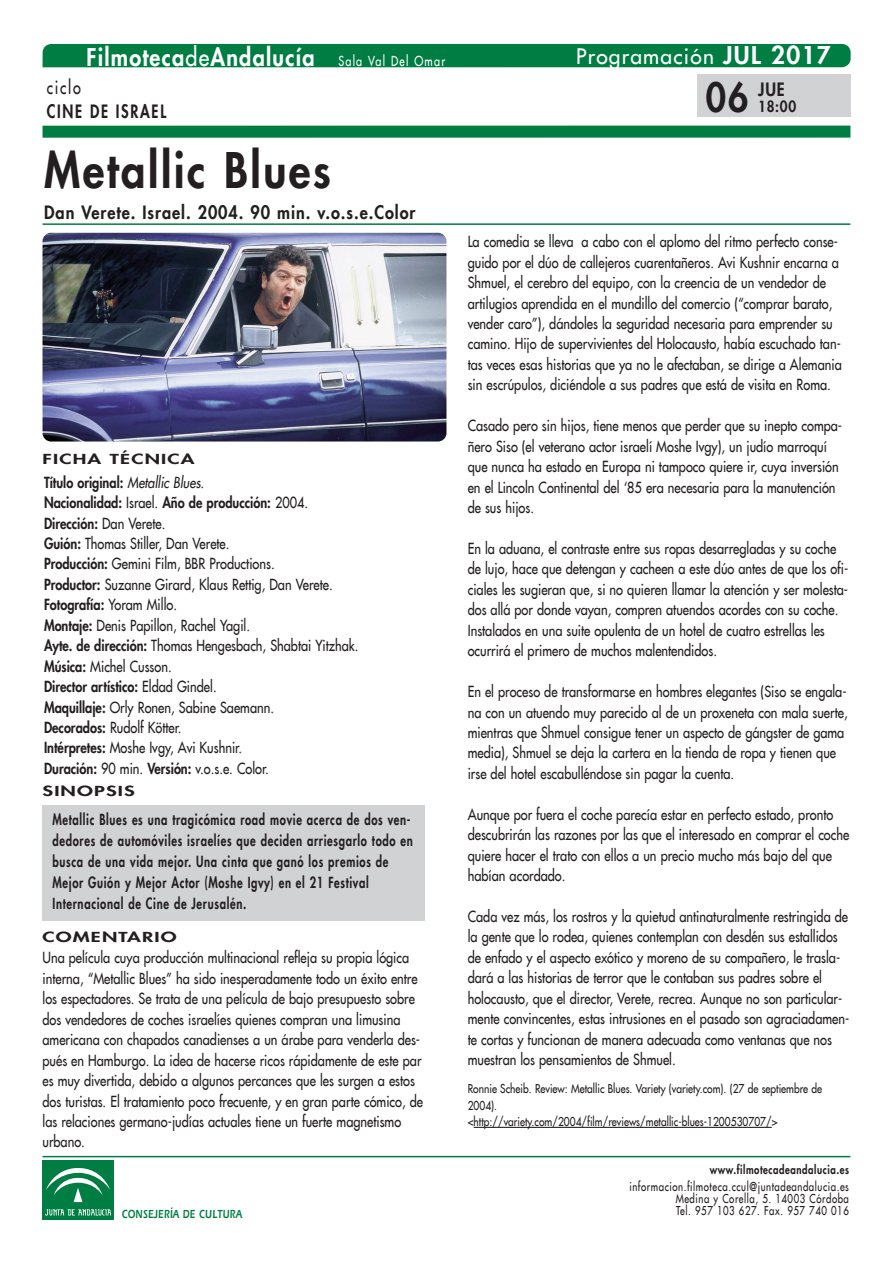
<style>
.page{position:relative;width:893px;height:1263px;background:#fff}
.page>*{position:absolute;margin:0;border:0;box-sizing:border-box;transform-origin:0 0}
.t1{font:800 48px "Futura LT";letter-spacing:.06em;color:#231f20;scale:.9 1}
.t2{font:800 39px "Futura LT";color:#231f20;scale:.9 1}
.t3{font:800 24px "Futura LT";letter-spacing:.06em;color:#fff;scale:.9 1}
.t4{font:21px "Futura LT";letter-spacing:.06em;color:#fff}
.t5{font:800 18px "Futura LT";letter-spacing:.06em;color:#231f20;scale:.9 1}
.t6{font:800 18px "Futura LT";letter-spacing:.115em;color:#231f20;scale:.8 1}
.t7{font:18px "Futura LT";letter-spacing:.115em;color:#231f20;scale:.8 1}
.t8{font:15px/20.4px "Futura LT";color:#231f20;scale:.85 1}
.t9{font:800 15px/21px "Futura LT";letter-spacing:.06em;color:#231f20;scale:.75 1}
.t10{font:800 15px "Futura LT";letter-spacing:.06em;color:#231f20;scale:.9 1}
.t11{font:800 13.5px "Futura LT";letter-spacing:.06em;color:#231f20;scale:1.5 1}
.t12{font:12px/16.4px "Futura LT";color:#231f20;scale:.85 1}
.t13{font:12px/12px "Futura LT";letter-spacing:.06em;color:#231f20;text-align:right;scale:.8 1}
.t14{font:800 12px "Futura LT";letter-spacing:.06em;color:#231f20;scale:.8 1}
.t15{font:12px "Erie Black Plain";letter-spacing:.03em;color:#007d43;scale:.75 1}
.s1{font-weight:400}
.s2{font-weight:400;font-size:13.5px}
.s3{font-weight:800;font-size:24px}
.s4{font-weight:800}
.s5{font-style:italic}
</style>
<div class="page">
<img style="left:43px;top:233px;width:403px;height:208px;border-radius:9px">
<div style="left:43px;top:44px;width:808px;height:23px;background:#007d43"></div>
<div style="left:43px;top:126px;width:807px;height:12px;background:#007d43"></div>
<div style="left:43px;top:805px;width:382px;height:115px;background:#d1d2d4"></div>
<hr style="left:43px;top:223px;width:807px;height:2px;background:#007d43">
<hr style="left:474px;top:1127px;width:298px;height:1px;background:#231f20">
<hr style="left:43px;top:1156px;width:807px;height:1px;background:#007d43">
<div style="left:43px;top:1160px;width:71px;height:60px;background:#007d43"></div>
<svg style="left:45px;top:1209px;width:66px;height:6px"></svg>
<svg style="left:46px;top:1168px;width:64px;height:35px"></svg>
<div style="left:697px;top:74px;width:153px;height:43px;background:#d1d2d4"></div>
<h3 class="t3" style="left:86px;top:42px;width:400px">Filmoteca<span class="s1">de</span>Andalucía <span class="s2">Sala Val Del Omar</span></h3>
<h3 class="t4" style="left:576px;top:43px;width:256px">Programación <span class="s3">JUl 2017</span></h3>
<p class="t7" style="left:47px;top:76px;width:44px">ciclo</p>
<p class="t6" style="left:47px;top:100px;width:150px">CINE DE ISRAEl</p>
<h1 class="t1" style="left:44px;top:138px;width:320px">Metallic Blues</h1>
<p class="t5" style="left:44px;top:201px;width:414px">Dan Verete. Israel. 2004. 90 min. v.o.s.e.Color</p>
<p class="t11" style="left:43px;top:450px;width:103px">FICHA TÉCNICA</p>
<p class="t8" style="left:44px;top:472px;width:371px"><span class="s4">Título original:</span> <span class="s5">Metallic Blues.<br></span><span class="s4">Nacionalidad:</span> Israel. <span class="s4">Año de producción:</span> 2004.<br><span class="s4">Dirección:</span> Dan Verete.<br><span class="s4">Guión:</span> Thomas Stiller, Dan Verete.<br><span class="s4">Producción:</span> Gemini Film, BBR Productions.<br><span class="s4">Productor:</span> Suzanne Girard, Klaus Rettig, Dan Verete.<br><span class="s4">Fotografía:</span> Yoram Millo.<br><span class="s4">Montaje:</span> Denis Papillon, Rachel Yagil.<br><span class="s4">Ayte. de dirección:</span> Thomas Hengesbach, Shabtai Yitzhak.<br><span class="s4">Música:</span> Michel Cusson.<br><span class="s4">Director artístico:</span> Eldad Gindel.<br><span class="s4">Maquillaje:</span> Orly Ronen, Sabine Saemann.<br><span class="s4">Decorados:</span> Rudolf Kötter.<br><span class="s4">Intérpretes:</span> Moshe Ivgy, Avi Kushnir.<br><span class="s4">Duración:</span> 90 min. <span class="s4">Versión:</span> v.o.s.e. Color.</p>
<p class="t11" style="left:43px;top:782px;width:63px">SINOPSIS</p>
<p class="t9" style="left:53px;top:809px;width:482px">Metallic Blues es una tragicómica road movie acerca de dos ven&shy;dedores de automóviles israelíes que deciden arriesgarlo todo en busca de una vida mejor. Una cinta que ganó los premios de Mejor Guión y Mejor Actor (Moshe Igvy) en el 21 Festival Internacional de Cine de Jerusalén.</p>
<p class="t11" style="left:43px;top:927px;width:91px">COMENTARIO</p>
<p class="t8" style="left:42px;top:947px;width:449px">Una película cuya producción multinacional refleja su propia lógica interna, “Metallic Blues” ha sido inesperadamente todo un éxito entre los espectadores. Se trata de una película de bajo presupuesto sobre dos vendedores de coches israelíes quienes compran una limusina americana con chapados canadienses a un árabe para venderla des&shy;pués en Hamburgo. La idea de hacerse ricos rápidamente de este par es muy divertida, debido a algunos percances que les surgen a estos dos turistas. El tratamiento poco frecuente, y en gran parte cómico, de las relaciones germano-judías actuales tiene un fuerte magnetismo urbano.</p>
<h2 class="t2" style="left:706px;top:72px;width:49px">06</h2>
<p class="t5" style="left:758px;top:77px;width:31px">JUE</p>
<p class="t10" style="left:758px;top:96px;width:44px">18:00</p>
<p class="t8" style="left:468px;top:231px;width:441px">La comedia se lleva a cabo con el aplomo del ritmo perfecto conse&shy;guido por el dúo de callejeros cuarentañeros. Avi Kushnir encarna a Shmuel, el cerebro del equipo, con la creencia de un vendedor de artilugios aprendida en el mundillo del comercio (“comprar barato, vender caro”), dándoles la seguridad necesaria para emprender su camino. Hijo de supervivientes del Holocausto, había escuchado tan&shy;tas veces esas historias que ya no le afectaban, se dirige a Alemania sin escrúpulos, diciéndole a sus padres que está de visita en Roma.</p>
<p class="t8" style="left:468px;top:415px;width:442px">Casado pero sin hijos, tiene menos que perder que su inepto compa&shy;ñero Siso (el veterano actor israelí Moshe Ivgy), un judío marroquí que nunca ha estado en Europa ni tampoco quiere ir, cuya inversión en el Lincoln Continental del ‘85 era necesaria para la manutención de sus hijos.</p>
<p class="t8" style="left:468px;top:538px;width:449px">En la aduana, el contraste entre sus ropas desarregladas y su coche de lujo, hace que detengan y cacheen a este dúo antes de que los ofi&shy;ciales les sugieran que, si no quieren llamar la atención y ser molesta&shy;dos allá por donde vayan, compren atuendos acordes con su coche.<br>Instalados en una suite opulenta de un hotel de cuatro estrellas les ocurrirá el primero de muchos malentendidos.</p>
<p class="t8" style="left:468px;top:681px;width:449px">En el proceso de transformarse en hombres elegantes (Siso se engala&shy;na con un atuendo muy parecido al de un proxeneta con mala suerte, mientras que Shmuel consigue tener un aspecto de gángster de gama media), Shmuel se deja la cartera en la tienda de ropa y tienen que irse del hotel escabulléndose sin pagar la cuenta.</p>
<p class="t8" style="left:468px;top:804px;width:450px">Aunque por fuera el coche parecía estar en perfecto estado, pronto descubrirán las razones por las que el interesado en comprar el coche quiere hacer el trato con ellos a un precio mucho más bajo del que habían acordado.</p>
<p class="t8" style="left:468px;top:906px;width:450px">Cada vez más, los rostros y la quietud antinaturalmente restringida de la gente que lo rodea, quienes contemplan con desdén sus estallidos de enfado y el aspecto exótico y moreno de su compañero, le trasla&shy;dará a las historias de terror que le contaban sus padres sobre el holocausto, que el director, Verete, recrea. Aunque no son particular&shy;mente convincentes, estas intrusiones en el pasado son agraciadamen&shy;te cortas y funcionan de manera adecuada como ventanas que nos muestran los pensamientos de Shmuel.</p>
<p class="t12" style="left:468px;top:1081px;width:418px">Ronnie Scheib. Review: Metallic Blues. Variety (variety.com). (27 de septiembre de<br>2004).<br>&lt;http://variety.com/2004/film/reviews/metallic-blues-1200530707/&gt;</p>
<p class="t14" style="left:710px;top:1162px;width:175px">www.filmotecadeandalucia.es</p>
<p class="t13" style="left:629px;top:1180px;width:276px">informacion.filmoteca.ccul@juntadeandalucia.es<br>Medina y Corella, 5. 14003 Córdoba</p>
<p class="t15" style="left:122px;top:1209px;width:162px">CONSEJERÍA DE CULTURA</p>
<p class="t13" style="left:676px;top:1204px;width:217px">Tel. 957 103 627. Fax. 957 740 016</p>
</div>
